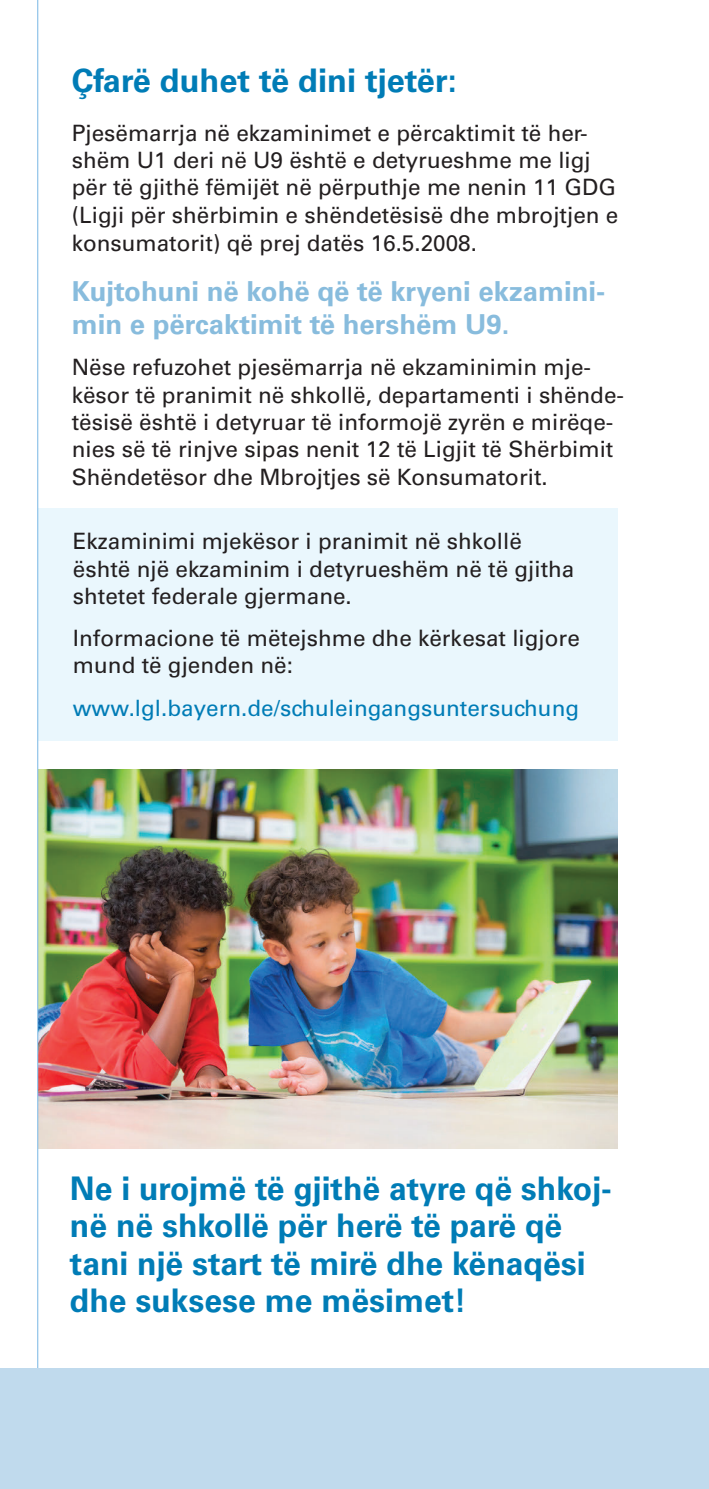
<style>
.page{position:relative;width:709px;height:1489px;background:#fff}
.page>*{position:absolute;margin:0;border:0;box-sizing:border-box;transform-origin:0 0}
.t1{font:700 32.5px/37.5px "Univers LT Pro 65";color:#007cb6}
.t2{font:700 27.5px/32.5px "Univers LT Pro 65";color:#88bcdd}
.t3{font:22.5px/27.5px "Univers LT Pro 55 Roman";color:#231f20}
.t4{font:22.5px "Univers LT Pro 55 Roman";color:#007cb6}
</style>
<div class="page">
<div style="left:38px;top:507px;width:579px;height:233px;background:#eaf7fd"></div>
<img style="left:38px;top:769px;width:580px;height:379px">
<hr style="left:37px;top:0;width:1px;height:1442px;background:#77b6e4">
<div style="left:0;top:1368px;width:709px;height:120px;background:#c0daed"></div>
<p class="t1" style="left:72px;top:60px;width:386px">Çfarë duhet të dini tjetër:</p>
<p class="t3" style="left:72px;top:118px;width:548px">Pjesëmarrja në ekzaminimet e përcaktimit të her&shy;shëm U1 deri në U9 është e detyrueshme me ligj për të gjithë fëmijët në përputhje me nenin 11 GDG (Ligji për shërbimin e shëndetësisë dhe mbrojtjen e konsumatorit) që prej datës 16.5.2008.</p>
<p class="t2" style="left:72px;top:274px;width:535px">Kujtohuni në kohë që të kryeni ekzamini&shy;min e përcaktimit të hershëm U9.</p>
<p class="t3" style="left:72px;top:352px;width:554px">Nëse refuzohet pjesëmarrja në ekzaminimin mje&shy;kësor të pranimit në shkollë, departamenti i shënde&shy;tësisë është i detyruar të informojë zyrën e mirëqe&shy;nies së të rinjve sipas nenit 12 të Ligjit të Shërbimit Shëndetësor dhe Mbrojtjes së Konsumatorit.</p>
<p class="t3" style="left:73px;top:526px;width:503px">Ekzaminimi mjekësor i pranimit në shkollë është një ekzaminim i detyrueshëm në të gjitha shtetet federale gjermane.</p>
<p class="t3" style="left:73px;top:623px;width:508px">Informacione të mëtejshme dhe kërkesat ligjore mund të gjenden në:</p>
<p class="t4" style="left:73px;top:692px;width:508px">www.lgl.bayern.de/schuleingangsuntersuchung</p>
<p class="t1" style="left:70px;top:1167px;width:543px">Ne i urojmë të gjithë atyre që shkoj&shy;në në shkollë për herë të parë që tani një start të mirë dhe kënaqësi dhe suksese me mësimet!</p>
</div>
